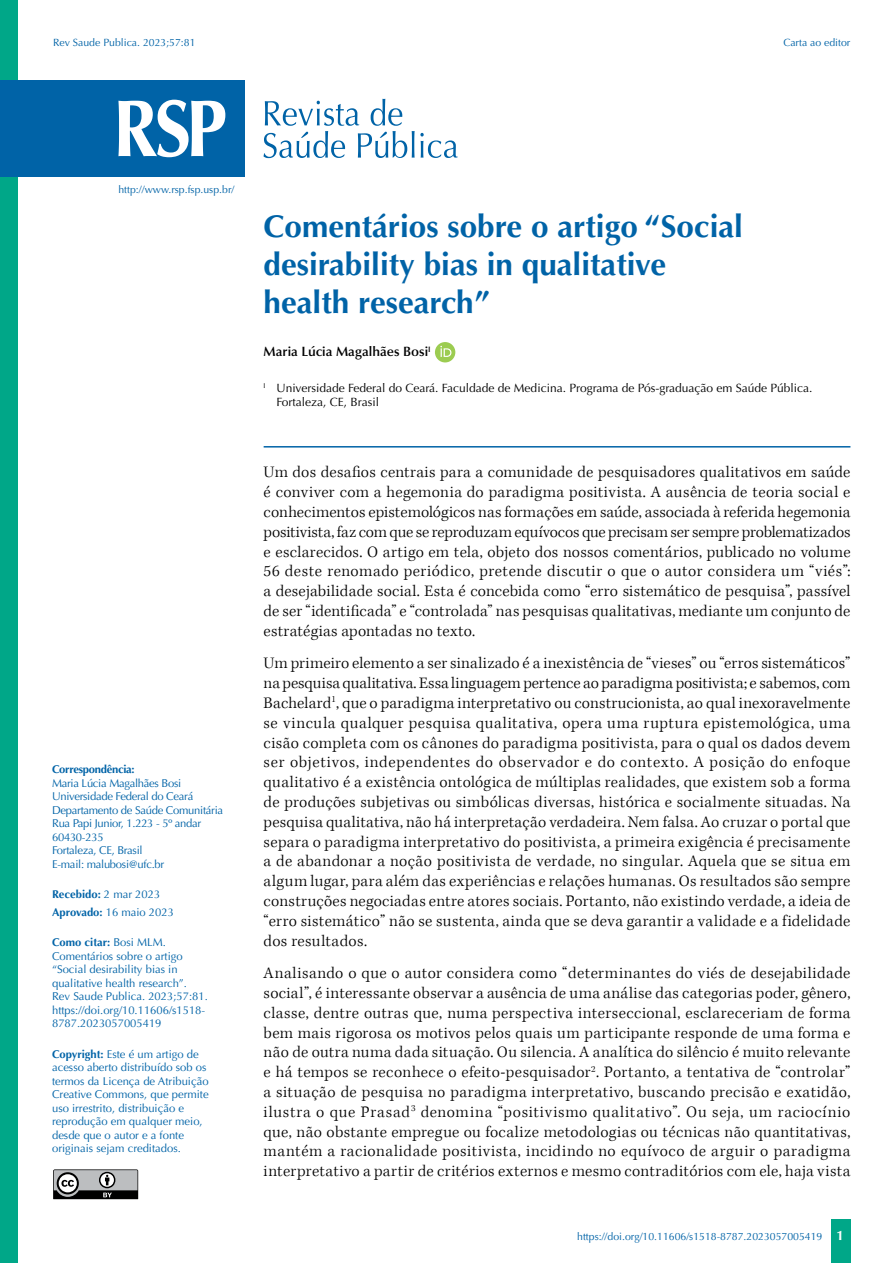
<style>
.page{position:relative;width:893px;height:1263px;background:#fff}
.page>*{position:absolute;margin:0;border:0;box-sizing:border-box;transform-origin:0 0}
.t1{font:700 31.5px/37.8px "Optima LT Std";color:#0063a7}
.t2{font:300 16.5px/19.8px "Kepler Std";letter-spacing:.02em;color:#000;text-align:justify}
.t3{font:600 13.5px "Optima LT Std";color:#000}
.t4{font:12px/14.4px "Optima LT Std";color:#000}
.t5{font:11.25px/13.5px "Optima LT";color:#0063a7}
.t6{font:11.25px/13.5px "Optima LT";letter-spacing:-.025em;color:#0063a7}
.t7{font:700 11.25px "Optima LT Std";letter-spacing:-.01em;color:#0063a7}
.t8{font:10.5px "Optima LT Std";color:#0063a7}
.t9{font:10.5px "Optima LT";color:#0063a7}
.s1{font-family:"Optima LT";font-weight:400}
.s2{font-family:"Optima LT Std";font-weight:700}
.s3{font-family:"Optima LT Std";font-weight:700;font-size:13.5px;color:#fff}
</style>
<div class="page">
<div style="left:831px;top:1220px;width:20px;height:43px;background:#00a788"></div>
<svg style="left:53px;top:1169px;width:85px;height:30px"></svg>
<div style="left:0;top:0;width:18px;height:1263px;background:#00a788"></div>
<hr style="left:264px;top:446px;width:586px;height:1px;background:#0063a7">
<div style="left:435px;top:342px;width:20px;height:20px;background:#9ccc51;border-radius:50%"></div>
<svg style="left:440px;top:346px;width:11px;height:11px"></svg>
<svg style="left:263px;top:99px;width:195px;height:59px"></svg>
<div style="left:0;top:80px;width:244px;height:96px;background:#0063a7"></div>
<svg style="left:118px;top:100px;width:107px;height:57px"></svg>
<p class="t8" style="left:53px;top:36px;width:144px">Rev Saude Publica. 2023;57:81</p>
<p class="t8" style="left:783px;top:36px;width:69px">Carta ao editor</p>
<p class="t8" style="left:118px;top:183px;width:117px">http://www.rsp.fsp.usp.br/</p>
<p class="t7" style="left:52px;top:763px;width:84px">Correspondência:</p>
<p class="t6" style="left:52px;top:776px;width:173px">Maria Lúcia Magalhães Bosi<br>Universidade Federal do Ceará<br>Departamento de Saúde Comunitária<br>Rua Papi Junior, 1.223 - 5º andar<br>60430-235<br>Fortaleza, CE, Brasil<br>E-mail: malubosi@ufc.br</p>
<p class="t7" style="left:52px;top:888px;width:110px">Recebido: <span class="s1">2 mar 2023</span></p>
<p class="t5" style="left:52px;top:905px;width:123px"><span class="s2">Aprovado:</span> 16 maio 2023</p>
<p class="t7" style="left:52px;top:936px;width:115px">Como citar: <span class="s1">Bosi MLM.</span></p>
<p class="t5" style="left:52px;top:949px;width:157px">Comentários sobre o artigo “Social desirability bias in qualitative health research”.<br>Rev Saude Publica. 2023;57:81. https://doi.org/10.11606/s1518-<br>8787.2023057005419</p>
<p class="t5" style="left:52px;top:1047px;width:158px"><span class="s2">Copyright:</span> Este é um artigo de acesso aberto distribuído sob os termos da Licença de Atribuição<br>Creative Commons, que permite uso irrestrito, distribuição e reprodução em qualquer meio, desde que o autor e a fonte originais sejam creditados.</p>
<h1 class="t1" style="left:264px;top:208px;width:481px">Comentários sobre o artigo “Social desirability bias in qualitative health research”</h1>
<p class="t3" style="left:264px;top:344px;width:169px">Maria Lúcia Magalhães Bosi<sup>I</sup></p>
<p class="t4" style="left:276px;top:381px;width:538px;text-indent:-13px"><sup>I</sup> Universidade Federal do Ceará. Faculdade de Medicina. Programa de Pós-graduação em Saúde Pública.<br>Fortaleza, CE, Brasil</p>
<p class="t2" style="left:264px;top:463px;width:588px">Um dos desafios centrais para a comunidade de pesquisadores qualitativos em saúde é conviver com a hegemonia do paradigma positivista. A ausência de teoria social e conhecimentos epistemológicos nas formações em saúde, associada à referida hegemonia positivista, faz com que se reproduzam equívocos que precisam ser sempre problematizados e esclarecidos. O artigo em tela, objeto dos nossos comentários, publicado no volume 56 deste renomado periódico, pretende discutir o que o autor considera um “viés”: a desejabilidade social. Esta é concebida como “erro sistemático de pesquisa”, passível de ser “identificada” e “controlada” nas pesquisas qualitativas, mediante um conjunto de estratégias apontadas no texto.</p>
<p class="t2" style="left:264px;top:654px;width:588px">Um primeiro elemento a ser sinalizado é a inexistência de “vieses” ou “erros sistemáticos” na pesquisa qualitativa. Essa linguagem pertence ao paradigma positivista; e sabemos, com Bachelard<sup>1</sup>, que o paradigma interpretativo ou construcionista, ao qual inexoravelmente se vincula qualquer pesquisa qualitativa, opera uma ruptura epistemológica, uma cisão completa com os cânones do paradigma positivista, para o qual os dados devem ser objetivos, independentes do observador e do contexto. A posição do enfoque qualitativo é a existência ontológica de múltiplas realidades, que existem sob a forma de produções subjetivas ou simbólicas diversas, histórica e socialmente situadas. Na pesquisa qualitativa, não há interpretação verdadeira. Nem falsa. Ao cruzar o portal que separa o paradigma interpretativo do positivista, a primeira exigência é precisamente a de abandonar a noção positivista de verdade, no singular. Aquela que se situa em algum lugar, para além das experiências e relações humanas. Os resultados são sempre construções negociadas entre atores sociais. Portanto, não existindo verdade, a ideia de “erro sistemático” não se sustenta, ainda que se deva garantir a validade e a fidelidade dos resultados.</p>
<p class="t2" style="left:264px;top:964px;width:588px">Analisando o que o autor considera como “determinantes do viés de desejabilidade social”, é interessante observar a ausência de uma análise das categorias poder, gênero, classe, dentre outras que, numa perspectiva interseccional, esclareceriam de forma bem mais rigorosa os motivos pelos quais um participante responde de uma forma e não de outra numa dada situação. Ou silencia. A analítica do silêncio é muito relevante e há tempos se reconhece o efeito-pesquisador<sup>2</sup>. Portanto, a tentativa de “controlar” a situação de pesquisa no paradigma interpretativo, buscando precisão e exatidão, ilustra o que Prasad<sup>3</sup> denomina “positivismo qualitativo”. Ou seja, um raciocínio que, não obstante empregue ou focalize metodologias ou técnicas não quantitativas, mantém a racionalidade positivista, incidindo no equívoco de arguir o paradigma interpretativo a partir de critérios externos e mesmo contraditórios com ele, haja vista</p>
<p class="t9" style="left:577px;top:1231px;width:268px">https://doi.org/10.11606/s1518-8787.2023057005419 <span class="s3">1</span></p>
</div>
